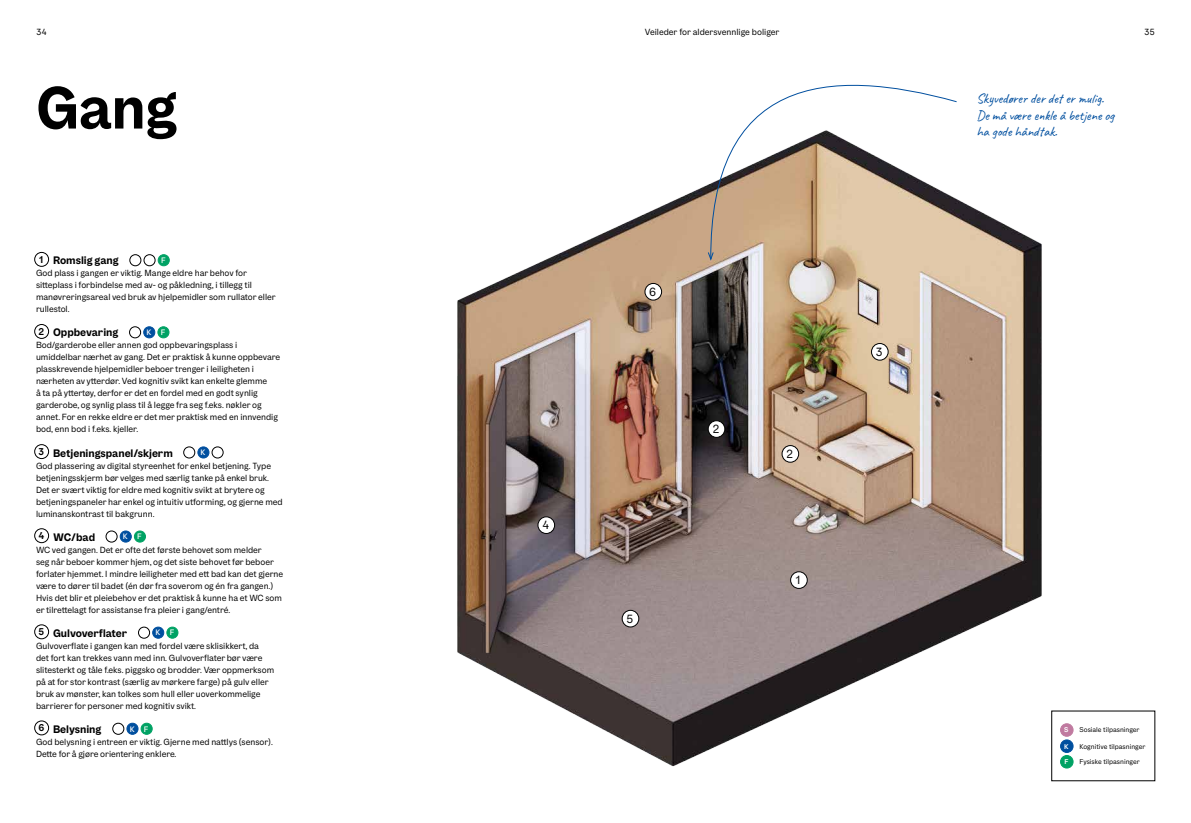
<style>
.page{position:relative;width:1191px;height:823px;background:#fff}
.page>*{position:absolute;margin:0;border:0;box-sizing:border-box;transform-origin:0 0}
.t1{font:700 60px "OBOS Text";color:#000}
.t2{font:14px/16.8px "Caveat";color:#004f9f}
.t3{font:12px "OBOS Text";color:#000}
.t4{font:700 11px "OBOS Text";color:#000}
.t5{font:600 10px "OBOS Text";color:#000}
.t6{font:9px/12px "OBOS Text";color:#000}
.t7{font:500 8px "OBOS Text";color:#fff}
.t8{font:7px "OBOS Text";color:#000}
.t9{font:600 7px "OBOS Text";color:#fff}
</style>
<div class="page">
<img style="left:457px;top:184px;width:698px;height:598px">
<svg style="left:710px;top:84px;width:247px;height:176px"></svg>
<svg style="left:707px;top:251px;width:7px;height:10px"></svg>
<div style="left:144px;top:254px;width:11px;height:12px;border:1px solid #000;border-radius:50%"></div>
<div style="left:144px;top:326px;width:11px;height:11px;background:#004f9f;border-radius:50%"></div>
<div style="left:144px;top:326px;width:11px;height:12px;border:1px solid #004f9f;border-radius:50%"></div>
<div style="left:198px;top:446px;width:11px;height:11px;background:#004f9f;border-radius:50%"></div>
<div style="left:198px;top:446px;width:11px;height:12px;border:1px solid #004f9f;border-radius:50%"></div>
<div style="left:120px;top:530px;width:11px;height:11px;background:#004f9f;border-radius:50%"></div>
<div style="left:120px;top:530px;width:11px;height:12px;border:1px solid #004f9f;border-radius:50%"></div>
<div style="left:153px;top:626px;width:11px;height:11px;background:#004f9f;border-radius:50%"></div>
<div style="left:153px;top:626px;width:11px;height:12px;border:1px solid #004f9f;border-radius:50%"></div>
<div style="left:127px;top:722px;width:11px;height:11px;background:#004f9f;border-radius:50%"></div>
<div style="left:127px;top:722px;width:11px;height:12px;border:1px solid #004f9f;border-radius:50%"></div>
<div style="left:158px;top:254px;width:11px;height:11px;background:#00a264;border-radius:50%"></div>
<div style="left:158px;top:254px;width:11px;height:12px;border:1px solid #00a264;border-radius:50%"></div>
<div style="left:158px;top:326px;width:11px;height:11px;background:#00a264;border-radius:50%"></div>
<div style="left:158px;top:326px;width:11px;height:12px;border:1px solid #00a264;border-radius:50%"></div>
<div style="left:212px;top:446px;width:11px;height:12px;border:1px solid #000;border-radius:50%"></div>
<div style="left:134px;top:530px;width:11px;height:11px;background:#00a264;border-radius:50%"></div>
<div style="left:134px;top:530px;width:12px;height:12px;border:1px solid #00a264;border-radius:50%"></div>
<div style="left:167px;top:626px;width:11px;height:11px;background:#00a264;border-radius:50%"></div>
<div style="left:167px;top:626px;width:11px;height:12px;border:1px solid #00a264;border-radius:50%"></div>
<div style="left:141px;top:722px;width:11px;height:11px;background:#00a264;border-radius:50%"></div>
<div style="left:141px;top:722px;width:11px;height:12px;border:1px solid #00a264;border-radius:50%"></div>
<div style="left:130px;top:254px;width:11px;height:12px;border:1px solid #000;border-radius:50%"></div>
<div style="left:129px;top:326px;width:12px;height:12px;border:1px solid #000;border-radius:50%"></div>
<div style="left:184px;top:446px;width:11px;height:12px;border:1px solid #000;border-radius:50%"></div>
<div style="left:106px;top:530px;width:11px;height:12px;border:1px solid #000;border-radius:50%"></div>
<div style="left:138px;top:626px;width:12px;height:12px;border:1px solid #000;border-radius:50%"></div>
<div style="left:113px;top:722px;width:11px;height:12px;border:1px solid #000;border-radius:50%"></div>
<div style="left:1060px;top:723px;width:13px;height:12px;background:#c07aa0;border-radius:50%"></div>
<div style="left:1060px;top:723px;width:13px;height:13px;border:1px solid #c07aa0;border-radius:50%"></div>
<div style="left:1060px;top:739px;width:13px;height:13px;background:#004f9f;border-radius:50%"></div>
<div style="left:1060px;top:739px;width:13px;height:13px;border:1px solid #004f9f;border-radius:50%"></div>
<div style="left:1060px;top:755px;width:13px;height:12px;background:#00a264;border-radius:50%"></div>
<div style="left:1060px;top:755px;width:13px;height:12px;border:1px solid #00a264;border-radius:50%"></div>
<div style="left:35px;top:252px;width:14px;height:14px;border:1px solid #000;border-radius:50%"></div>
<div style="left:35px;top:324px;width:14px;height:14px;border:1px solid #000;border-radius:50%"></div>
<div style="left:35px;top:444px;width:14px;height:14px;border:1px solid #000;border-radius:50%"></div>
<div style="left:35px;top:528px;width:14px;height:14px;border:1px solid #000;border-radius:50%"></div>
<div style="left:35px;top:720px;width:14px;height:14px;border:1px solid #000;border-radius:50%"></div>
<div style="left:35px;top:624px;width:14px;height:14px;border:1px solid #000;border-radius:50%"></div>
<div style="left:790px;top:571px;width:17px;height:17px;background:#fff;border-radius:50%"></div>
<div style="left:790px;top:571px;width:17px;height:17px;border:1px solid #000;border-radius:50%"></div>
<div style="left:782px;top:445px;width:16px;height:17px;background:#fff;border-radius:50%"></div>
<div style="left:782px;top:445px;width:17px;height:17px;border:1px solid #000;border-radius:50%"></div>
<div style="left:708px;top:420px;width:17px;height:17px;background:#fff;border-radius:50%"></div>
<div style="left:708px;top:420px;width:17px;height:17px;border:1px solid #000;border-radius:50%"></div>
<div style="left:871px;top:343px;width:17px;height:17px;background:#fff;border-radius:50%"></div>
<div style="left:871px;top:343px;width:17px;height:17px;border:1px solid #000;border-radius:50%"></div>
<div style="left:538px;top:516px;width:16px;height:17px;background:#fff;border-radius:50%"></div>
<div style="left:538px;top:516px;width:17px;height:17px;border:1px solid #000;border-radius:50%"></div>
<div style="left:645px;top:283px;width:16px;height:17px;background:#fff;border-radius:50%"></div>
<div style="left:644px;top:283px;width:18px;height:17px;border:1px solid #000;border-radius:50%"></div>
<div style="left:622px;top:610px;width:17px;height:16px;background:#fff;border-radius:50%"></div>
<div style="left:622px;top:609px;width:17px;height:18px;border:1px solid #000;border-radius:50%"></div>
<p class="t6" style="left:36px;top:26px;width:12px">34</p>
<p class="t6" style="left:644px;top:26px;width:136px">Veileder for aldersvennlige boliger</p>
<p class="t6" style="left:1144px;top:26px;width:12px">35</p>
<h1 class="t1" style="left:36px;top:69px;width:143px">Gang</h1>
<p class="t5" style="left:39px;top:253px;width:6px">1</p>
<p class="t4" style="left:53px;top:253px;width:67px">Romslig gang</p>
<p class="t6" style="left:36px;top:267px;width:241px">God plass i gangen er viktig. Mange eldre har behov for sitteplass i forbindelse med av- og påkledning, i tillegg til manøvreringsareal ved bruk av hjelpemidler som rullator eller rullestol.</p>
<p class="t4" style="left:53px;top:325px;width:67px">Oppbevaring</p>
<p class="t6" style="left:36px;top:339px;width:246px">Bod/garderobe eller annen god oppbevaringsplass i umiddelbar nærhet av gang. Det er praktisk å kunne oppbevare plasskrevende hjelpemidler beboer trenger i leiligheten i nærheten av ytterdør. Ved kognitiv svikt kan enkelte glemme<br>å ta på yttertøy, derfor er det en fordel med en godt synlig garderobe, og synlig plass til å legge fra seg f.eks. nøkler og annet. For en rekke eldre er det mer praktisk med en innvendig bod, enn bod i f.eks. kjeller.</p>
<p class="t4" style="left:53px;top:445px;width:121px">Betjeningspanel/skjerm</p>
<p class="t6" style="left:36px;top:459px;width:248px">God plassering av digital styreenhet for enkel betjening. Type betjeningsskjerm bør velges med særlig tanke på enkel bruk.<br>Det er svært viktig for eldre med kognitiv svikt at brytere og betjeningspaneler har enkel og intuitiv utforming, og gjerne med luminanskontrast til bakgrunn.</p>
<p class="t4" style="left:53px;top:529px;width:44px">WC/bad</p>
<p class="t6" style="left:36px;top:543px;width:249px">WC ved gangen. Det er ofte det første behovet som melder<br>seg når beboer kommer hjem, og det siste behovet før beboer forlater hjemmet. I mindre leiligheter med ett bad kan det gjerne være to dører til badet (én dør fra soverom og én fra gangen.)<br>Hvis det blir et pleiebehov er det praktisk å kunne ha et WC som er tilrettelagt for assistanse fra pleier i gang/entré.</p>
<p class="t4" style="left:53px;top:625px;width:76px">Gulvoverflater</p>
<p class="t6" style="left:36px;top:639px;width:240px">Gulvoverflate i gangen kan med fordel være sklisikkert, da det fort kan trekkes vann med inn. Gulvoverflater bør være slitesterkt og tåle f.eks. piggsko og brodder. Vær oppmerksom på at for stor kontrast (særlig av mørkere farge) på gulv eller bruk av mønster, kan tolkes som hull eller uoverkommelige barrierer for personer med kognitiv svikt.</p>
<p class="t4" style="left:53px;top:721px;width:50px">Belysning</p>
<p class="t6" style="left:36px;top:735px;width:238px">God belysning i entreen er viktig. Gjerne med nattlys (sensor).<br>Dette for å gjøre orientering enklere.</p>
<p class="t7" style="left:161px;top:255px;width:6px">F</p>
<p class="t5" style="left:38px;top:325px;width:7px">2</p>
<p class="t7" style="left:161px;top:327px;width:6px">F</p>
<p class="t7" style="left:146px;top:327px;width:6px">K</p>
<p class="t5" style="left:39px;top:445px;width:7px">3</p>
<p class="t7" style="left:201px;top:447px;width:6px">K</p>
<p class="t5" style="left:38px;top:529px;width:7px">4</p>
<p class="t7" style="left:137px;top:531px;width:6px">F</p>
<p class="t7" style="left:123px;top:531px;width:6px">K</p>
<p class="t5" style="left:38px;top:625px;width:7px">5</p>
<p class="t7" style="left:170px;top:627px;width:6px">F</p>
<p class="t7" style="left:155px;top:627px;width:6px">K</p>
<p class="t5" style="left:38px;top:721px;width:7px">6</p>
<p class="t7" style="left:144px;top:723px;width:6px">F</p>
<p class="t7" style="left:130px;top:723px;width:6px">K</p>
<h3 class="t3" style="left:542px;top:517px;width:8px">4</h3>
<h3 class="t3" style="left:649px;top:284px;width:8px">6</h3>
<h3 class="t3" style="left:712px;top:421px;width:8px">2</h3>
<h3 class="t3" style="left:626px;top:610px;width:8px">5</h3>
<h3 class="t3" style="left:786px;top:446px;width:8px">2</h3>
<h3 class="t3" style="left:796px;top:572px;width:6px">1</h3>
<h3 class="t3" style="left:876px;top:344px;width:8px">3</h3>
<h2 class="t2" style="left:976px;top:90px;width:139px">Skyvedører der det er mulig.<br>De må være enkle å betjene og ha gode håndtak.</h2>
<p class="t9" style="left:1064px;top:725px;width:6px">S</p>
<p class="t8" style="left:1079px;top:725px;width:61px">Sosiale tilpasninger</p>
<p class="t9" style="left:1064px;top:741px;width:6px">K</p>
<p class="t9" style="left:1064px;top:756px;width:6px">F</p>
<p class="t8" style="left:1079px;top:741px;width:67px">Kognitive tilpasninger</p>
<p class="t8" style="left:1079px;top:756px;width:62px">Fysiske tilpasninger</p>
</div>
